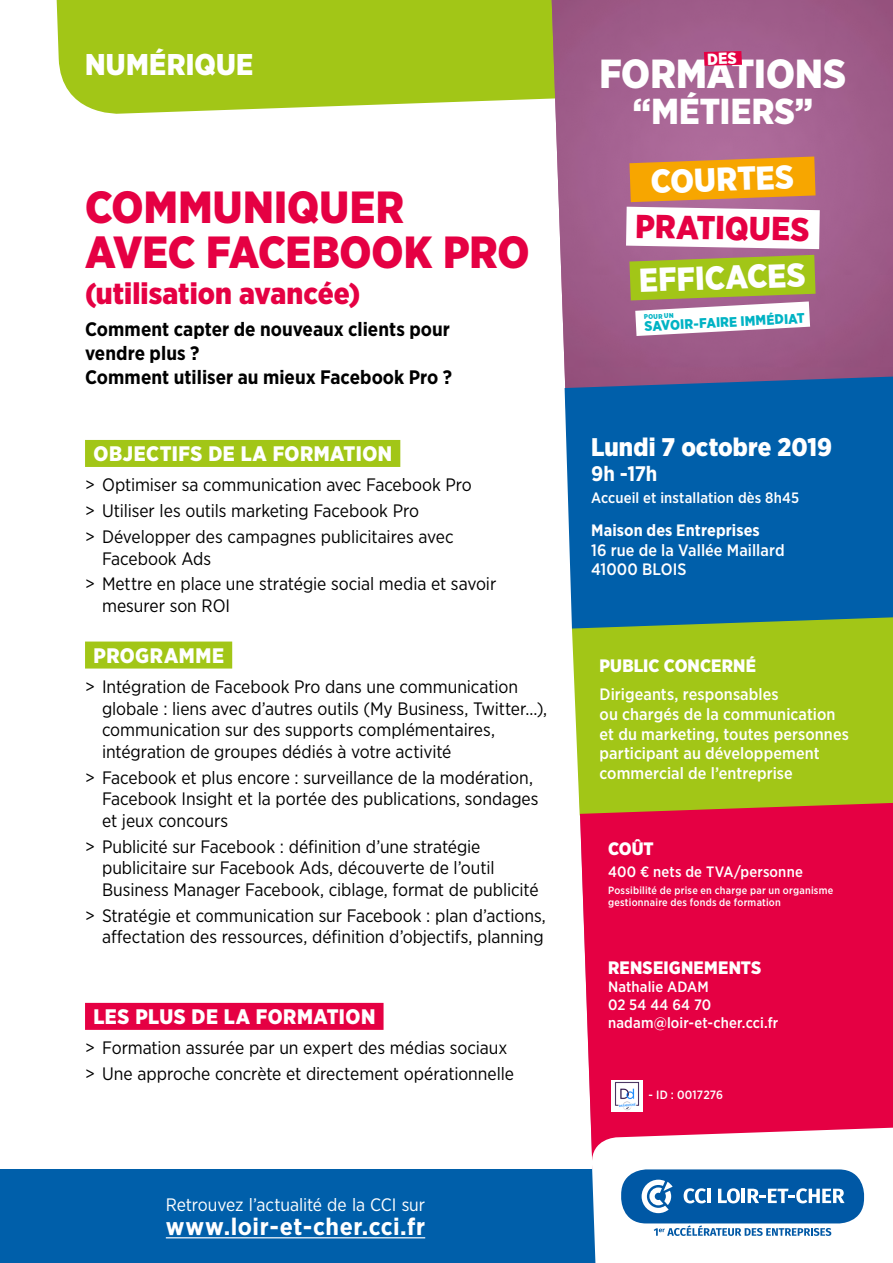
<style>
.page{position:relative;width:893px;height:1263px;background:#fff}
.page>*{position:absolute;margin:0;border:0;box-sizing:border-box;transform-origin:0 0}
.t1{font:900 45px/45px "Gotham Narrow";color:#e50043}
.t2{font:900 40.65px "Gotham Narrow";color:#fff}
.t3{font:900 36.15px "Gotham Narrow";letter-spacing:.005em;color:#fff}
.t4{font:900 33.15px "Gotham Narrow";color:#fff}
.t5{font:900 33.15px "Gotham Narrow";color:#e50043}
.t6{font:900 30px "Gotham Narrow";letter-spacing:.005em;color:#e50043}
.t7{font:900 30px "Gotham Narrow";letter-spacing:.01em;color:#fff}
.t8{font:900 25.5px "Gotham Narrow";letter-spacing:.005em;color:#fff}
.t9{font:700 24px "Gotham Narrow";letter-spacing:.02em;color:#fff}
.t10{font:900 21px "Gotham Narrow";letter-spacing:.025em;color:#fff}
.t11{font:700 21px "Gotham Narrow";color:#fff}
.t12{font:700 19.5px/24px "Gotham Narrow";letter-spacing:.005em;color:#000}
.t13{font:18px/21.6px "Gotham Narrow";letter-spacing:-.005em;color:#000}
.t14{font:900 18px "Gotham Narrow";letter-spacing:.01em;color:#fff}
.t15{font:18px "Gotham Narrow";letter-spacing:-.01em;color:#fff}
.t16{font:500 16.5px/19.8px "Gotham Narrow";letter-spacing:.005em;color:#fff}
.t17{font:700 16.5px "Gotham Narrow";letter-spacing:.005em;color:#fff}
.t18{font:500 15px/18px "Gotham Narrow";letter-spacing:.01em;color:#fff}
.t19{font:900 13.8px "Gotham Narrow";color:#00b3c4}
.t20{font:500 12px "Gotham Narrow";letter-spacing:.01em;color:#fff}
.t21{font:500 10.5px/12.6px "Gotham Narrow";letter-spacing:.02em;color:#fff}
.t22{font:900 6.9px "Gotham Narrow";color:#00b3c4}
</style>
<div class="page">
<svg style="left:56px;top:0;width:494px;height:114px;background:#a9ca28"></svg>
<img style="left:552px;top:0;width:341px;height:400px">
<div style="left:565px;top:377px;width:328px;height:251px;background:#005faa"></div>
<div style="left:572px;top:617px;width:321px;height:198px;background:#a2c617"></div>
<div style="left:580px;top:803px;width:313px;height:325px;background:#e50043"></div>
<div style="left:85px;top:440px;width:315px;height:27px;background:#a2c617"></div>
<div style="left:85px;top:641px;width:147px;height:27px;background:#a2c617"></div>
<div style="left:85px;top:1003px;width:299px;height:27px;background:#e50043"></div>
<div style="left:0;top:1169px;width:836px;height:94px;background:#005faa"></div>
<hr style="left:166px;top:1237px;width:259px;height:1px;background:#fff">
<svg style="left:626px;top:157px;width:194px;height:92px"></svg>
<svg style="left:629px;top:255px;width:186px;height:81px"></svg>
<div style="left:611px;top:1080px;width:31px;height:31px;background:#fff"></div>
<img style="left:615px;top:1081px;width:25px;height:30px">
<svg style="left:591px;top:1126px;width:302px;height:137px"></svg>
<svg style="left:704px;top:51px;width:38px;height:15px"></svg>
<h3 class="t7" style="left:85px;top:45px;width:170px">NUMÉRIQUE</h3>
<h1 class="t1" style="left:85px;top:184px;width:446px">COMMUNIQUER<br>AVEC FACEBOOK PRO</h1>
<h3 class="t6" style="left:85px;top:273px;width:277px">(utilisation avancée)</h3>
<p class="t12" style="left:85px;top:317px;width:369px">Comment capter de nouveaux clients pour vendre plus ?<br>Comment utiliser au mieux Facebook Pro ?</p>
<p class="t10" style="left:94px;top:440px;width:300px">OBJECTIFS DE LA FORMATION</p>
<p class="t13" style="left:85px;top:472px;width:388px;line-height:25.8px">&gt; Optimiser sa communication avec Facebook Pro &gt; Utiliser les outils marketing Facebook Pro<br>&gt; Développer des campagnes publicitaires avec</p>
<p class="t13" style="left:85px;top:545px;width:413px;line-height:25.8px;text-indent:17px">Facebook Ads<br>&gt; Mettre en place une stratégie social media et savoir</p>
<p class="t13" style="left:102px;top:595px;width:130px">mesurer son ROI</p>
<p class="t10" style="left:94px;top:641px;width:132px">PROGRAMME</p>
<p class="t13" style="left:102px;top:675px;width:447px;text-indent:-17px">&gt; Intégration de Facebook Pro dans une communication globale : liens avec d’autres outils (My Business, Twitter…), communication sur des supports complémentaires, intégration de groupes dédiés à votre activité</p>
<p class="t13" style="left:102px;top:766px;width:438px;text-indent:-17px">&gt; Facebook et plus encore : surveillance de la modération,<br>Facebook Insight et la portée des publications, sondages et jeux concours</p>
<p class="t13" style="left:102px;top:835px;width:438px;text-indent:-17px">&gt; Publicité sur Facebook : définition d’une stratégie publicitaire sur Facebook Ads, découverte de l’outil<br>Business Manager Facebook, ciblage, format de publicité</p>
<p class="t13" style="left:85px;top:904px;width:462px;text-align:right">&gt; Stratégie et communication sur Facebook : plan d’actions, affectation des ressources, définition d’objectifs, planning</p>
<p class="t10" style="left:94px;top:1003px;width:283px">LES PLUS DE LA FORMATION</p>
<p class="t13" style="left:85px;top:1035px;width:431px;line-height:25.8px">&gt; Formation assurée par un expert des médias sociaux &gt; Une approche concrète et directement opérationnelle</p>
<p class="t15" style="left:166px;top:1194px;width:261px">Retrouvez l’actualité de la CCI sur</p>
<h3 class="t9" style="left:166px;top:1211px;width:261px">www.loir-et-cher.cci.fr</h3>
<h2 class="t2" style="left:600px;top:47px;width:248px">FORMATIONS</h2>
<h3 class="t3" style="left:633px;top:87px;width:182px">“MÉTIERS”</h3>
<h3 class="t4" style="left:650px;top:160px;width:145px;rotate:-2deg">COURTES</h3>
<h3 class="t5" style="left:636px;top:204px;width:176px;rotate:1deg">PRATIQUES</h3>
<h3 class="t4" style="left:638px;top:259px;width:168px;rotate:-2deg">EFFICACES</h3>
<p class="t19" style="left:644px;top:317px;width:162px;rotate:-3deg">SAVOIR-FAIRE IMMÉDIAT</p>
<p class="t22" style="left:644px;top:312px;width:31px;rotate:-3deg">POUR UN</p>
<h3 class="t8" style="left:591px;top:430px;width:243px">Lundi 7 octobre 2019</h3>
<p class="t11" style="left:591px;top:460px;width:68px">9h -17h</p>
<p class="t18" style="left:591px;top:489px;width:210px">Accueil et installation dès 8h45</p>
<p class="t17" style="left:591px;top:519px;width:170px">Maison des Entreprises</p>
<p class="t16" style="left:591px;top:540px;width:195px">16 rue de la Vallée Maillard<br>41000 BLOIS</p>
<p class="t14" style="left:600px;top:653px;width:158px">PUBLIC CONCERNÉ</p>
<p class="t16" style="left:600px;top:684px;width:251px">Dirigeants, responsables<br>ou chargés de la communication et du marketing, toutes personnes participant au développement commercial de l’entreprise</p>
<p class="t14" style="left:608px;top:836px;width:47px">COÛT</p>
<p class="t18" style="left:608px;top:862px;width:196px">400 € nets de TVA/personne</p>
<p class="t21" style="left:608px;top:883px;width:227px">Possibilité de prise en charge par un organisme gestionnaire des fonds de formation</p>
<p class="t14" style="left:608px;top:955px;width:155px">RENSEIGNEMENTS</p>
<p class="t18" style="left:608px;top:977px;width:172px">Nathalie ADAM<br>02 54 44 64 70 nadam@loir-et-cher.cci.fr</p>
<p class="t20" style="left:648px;top:1087px;width:76px">- ID : 0017276</p>
</div>
